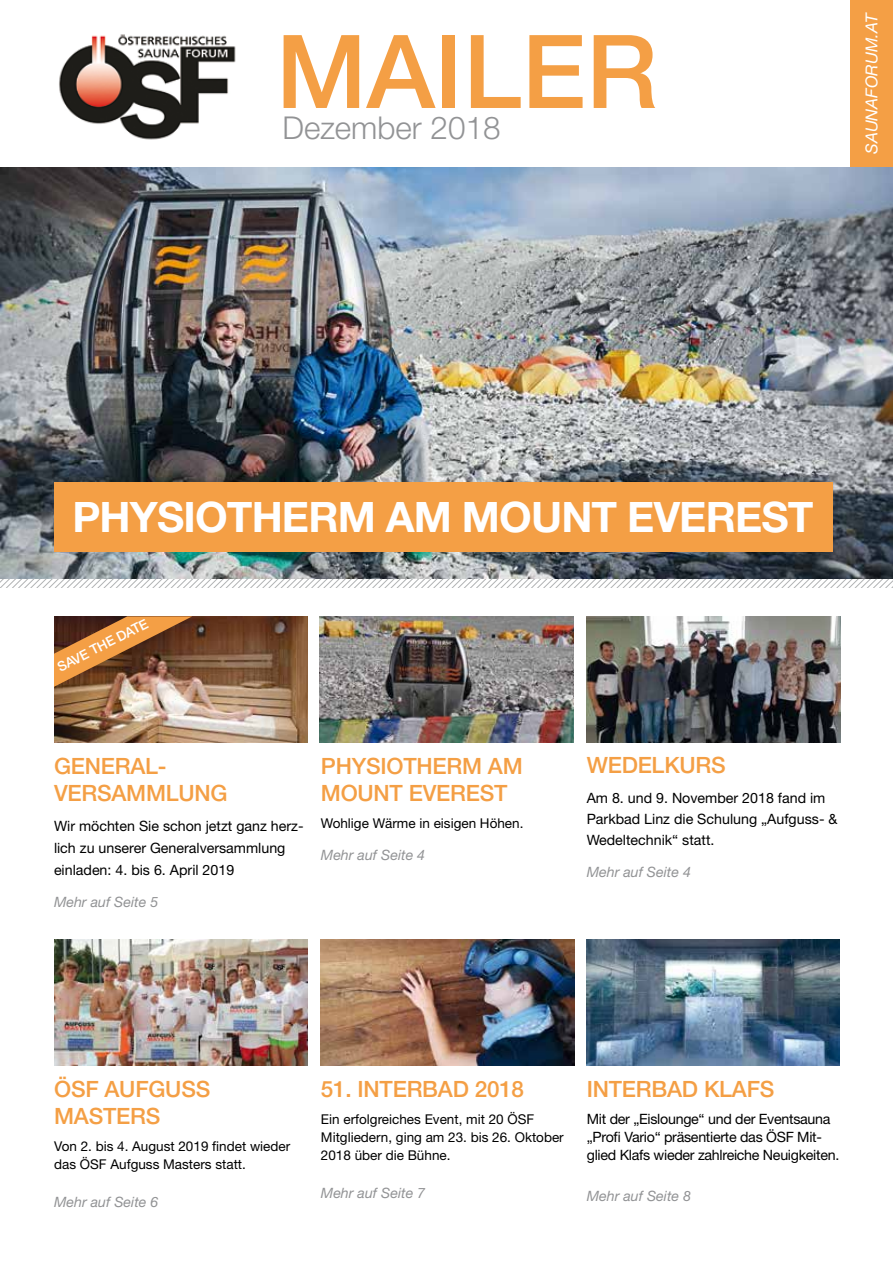
<style>
.page{position:relative;width:893px;height:1263px;background:#fff}
.page>*{position:absolute;margin:0;border:0;box-sizing:border-box;transform-origin:0 0}
.t1{font:500 102px "Helvetica Neue LT Pro";color:#f49f45}
.t2{font:700 42px "Helvetica Neue LT Pro";letter-spacing:-.02em;color:#fff}
.t3{font:300 31.5px "Helvetica Neue LT Pro";color:#929395}
.t4{font:500 22.5px/27px "Helvetica Neue LT Pro";letter-spacing:-.01em;color:#f49f45}
.t5{font:italic 16.5px "Helvetica Neue LT Pro";letter-spacing:-.005em;color:#fff}
.t6{font:14.25px/21.8px "Helvetica Neue LT Pro";color:#000}
.t7{font:14.25px/18px "Helvetica Neue LT Pro";letter-spacing:-.02em;color:#000}
.t8{font:italic 14.25px "Helvetica Neue LT Pro";color:#929395}
.t9{font:13.5px/18px "Helvetica Neue LT Pro";color:#000}
.t10{font:500 13.5px "Helvetica Neue LT Pro";color:#fff}
</style>
<div class="page">
<svg style="left:0;top:578px;width:893px;height:9px"></svg>
<div style="left:850px;top:0;width:43px;height:168px;background:#f49f45"></div>
<img style="left:59px;top:34px;width:177px;height:106px">
<img style="left:0;top:168px;width:893px;height:410px">
<img style="left:54px;top:617px;width:253px;height:125px">
<img style="left:320px;top:617px;width:253px;height:125px">
<img style="left:321px;top:940px;width:253px;height:125px">
<img style="left:587px;top:617px;width:253px;height:125px">
<img style="left:54px;top:940px;width:253px;height:125px">
<div style="left:54px;top:482px;width:778px;height:70px;background:#f49f45"></div>
<img style="left:587px;top:940px;width:253px;height:125px">
<svg style="left:54px;top:616px;width:138px;height:71px;background:#986235"></svg>
<h1 class="t1" style="left:276px;top:10px;width:383px">MAILER</h1>
<h3 class="t3" style="left:282px;top:108px;width:220px">Dezember 2018</h3>
<p class="t5" style="left:861px;top:154px;width:143px;rotate:-90deg">SAUNAFORUM.AT</p>
<h2 class="t2" style="left:72px;top:490px;width:743px">PHYSIOTHERM AM MOUNT EVEREST</h2>
<p class="t10" style="left:54px;top:661px;width:101px;rotate:-27deg">SAVE THE DATE</p>
<h3 class="t4" style="left:54px;top:752px;width:175px">GENERAL-<br>VERSAMMLUNG</h3>
<p class="t6" style="left:54px;top:815px;width:251px">Wir möchten Sie schon jetzt ganz herz&shy;lich zu unserer Generalversammlung einladen: 4. bis 6. April 2019</p>
<p class="t8" style="left:54px;top:893px;width:106px">Mehr auf Seite 5</p>
<h3 class="t4" style="left:321px;top:752px;width:203px">PHYSIOTHERM AM<br>MOUNT EVEREST</h3>
<p class="t9" style="left:321px;top:813px;width:204px">Wohlige Wärme in eisigen Höhen.</p>
<p class="t8" style="left:321px;top:846px;width:106px">Mehr auf Seite 4</p>
<h3 class="t4" style="left:587px;top:751px;width:141px">WEDELKURS</h3>
<p class="t6" style="left:587px;top:787px;width:252px;line-height:21px">Am 8. und 9. November 2018 fand im<br>Parkbad Linz die Schulung „Aufguss- &amp;<br>Wedeltechnik“ statt.</p>
<p class="t8" style="left:587px;top:863px;width:106px">Mehr auf Seite 4</p>
<h3 class="t4" style="left:54px;top:1075px;width:158px">ÖSF AUFGUSS<br>MASTERS</h3>
<p class="t9" style="left:54px;top:1137px;width:238px">Von 2. bis 4. August 2019 findet wieder das ÖSF Aufguss Masters statt.</p>
<p class="t8" style="left:54px;top:1193px;width:106px">Mehr auf Seite 6</p>
<h3 class="t4" style="left:321px;top:1075px;width:205px">51. INTERBAD 2018</h3>
<p class="t9" style="left:321px;top:1110px;width:244px">Ein erfolgreiches Event, mit 20 ÖSF<br>Mitgliedern, ging am 23. bis 26. Oktober<br>2018 über die Bühne.</p>
<p class="t8" style="left:321px;top:1184px;width:106px">Mehr auf Seite 7</p>
<h3 class="t4" style="left:587px;top:1075px;width:189px">INTERBAD KLAFS</h3>
<p class="t7" style="left:587px;top:1109px;width:254px">Mit der „Eislounge“ und der Eventsauna „Profi Vario“ präsentierte das ÖSF Mit&shy;glied Klafs wieder zahlreiche Neuigkeiten.</p>
<p class="t8" style="left:587px;top:1187px;width:106px">Mehr auf Seite 8</p>
</div>
